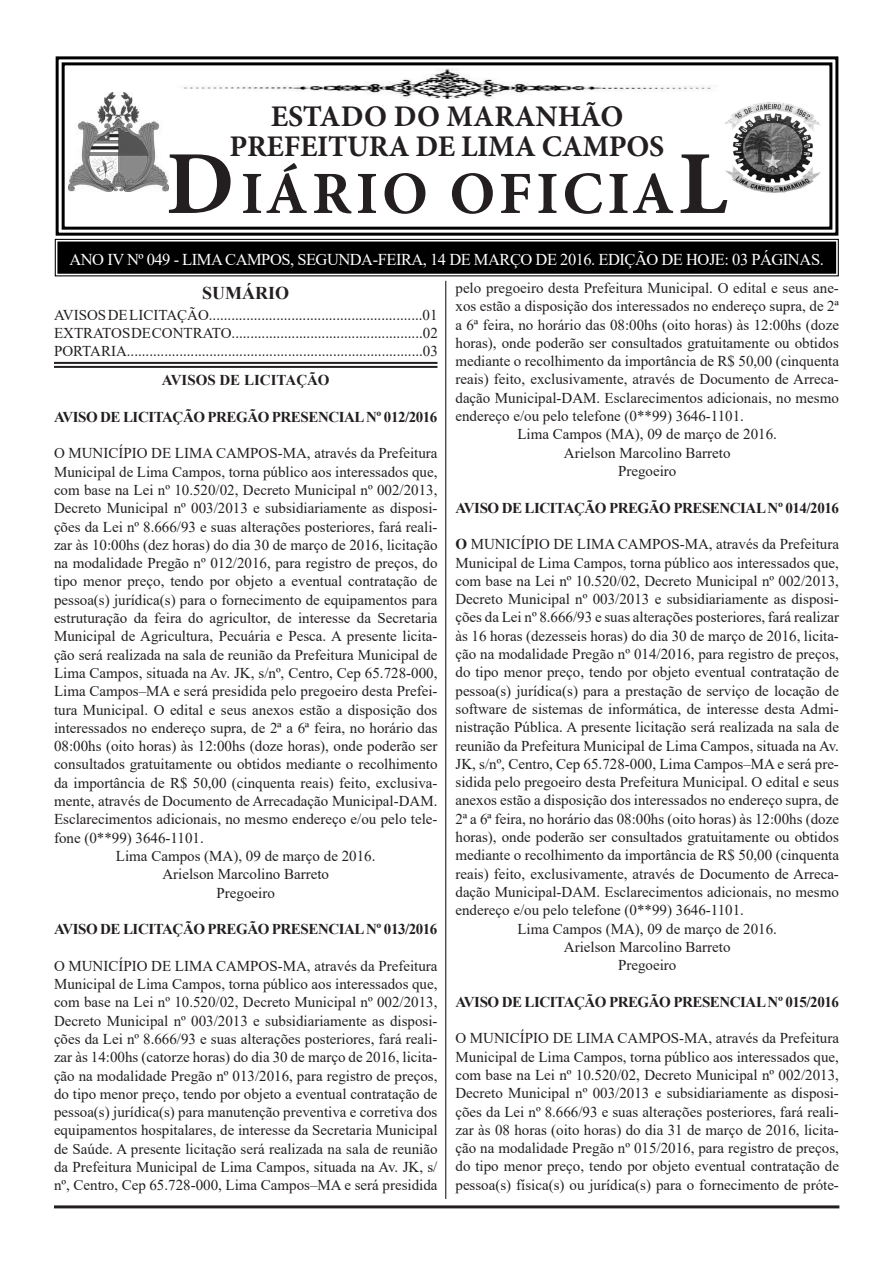
<style>
.page{position:relative;width:893px;height:1263px;background:#fff}
.page>*{position:absolute;margin:0;border:0;box-sizing:border-box;transform-origin:0 0}
.t1{font:700 60px "Minion Pro";letter-spacing:.06em;color:#231f20}
.t2{font:700 30px "Minion Pro";letter-spacing:-.01em;color:#231f20}
.t3{font:700 18px "Times New Roman";color:#231f20}
.t4{font:16.5px "Times New Roman";letter-spacing:-.03em;color:#fff}
.t5{font:15px/18.3px "Times New Roman";color:#231f20;text-align:justify}
.t6{font:700 15px "Times New Roman";letter-spacing:-.03em;color:#231f20}
.t7{font:700 15px "Times New Roman";color:#231f20}
.s1{font-size:90px}
.s2{font-weight:700}
</style>
<div class="page">
<svg style="left:55px;top:56px;width:784px;height:180px"></svg>
<div style="left:62px;top:62px;width:770px;height:168px;border:3px solid #000"></div>
<svg style="left:54px;top:238px;width:785px;height:39px;background:#242424"></svg>
<div style="left:57px;top:241px;width:779px;height:33px;border:2px solid #000"></div>
<div style="left:61px;top:245px;width:771px;height:25px;border:1px solid #000"></div>
<img style="left:717px;top:97px;width:108px;height:103px">
<hr style="left:54px;top:1205px;width:785px;height:3px;background:#231f20">
<img style="left:68px;top:93px;width:101px;height:98px">
<img style="left:170px;top:69px;width:552px;height:30px">
<hr style="left:54px;top:362px;width:383px;height:2px;background:#231f20">
<hr style="left:54px;top:366px;width:383px;height:2px;background:#231f20">
<hr style="left:445px;top:281px;width:1px;height:918px;background:#231f20">
<p class="t2" style="left:271px;top:95px;width:354px">ESTADO DO MARANHÃO</p>
<p class="t2" style="left:230px;top:125px;width:436px">PREFEITURA DE LIMA CAMPOS</p>
<p class="t1" style="left:166px;top:151px;width:563px"><span class="s1">D</span>IÁRIO OFICIA<span class="s1">L</span></p>
<p class="t4" style="left:69px;top:248px;width:756px">ANO IV Nº 049 - LIMA CAMPOS, SEGUNDA-FEIRA, 14 DE MARÇO DE 2016. EDIÇÃO DE HOJE: 03 PÁGINAS.</p>
<p class="t3" style="left:202px;top:280px;width:88px">SUMÁRIO</p>
<p class="t5" style="left:54px;top:305px;width:385px">AVISOS DE LICITAÇÃO.........................................................01</p>
<p class="t5" style="left:54px;top:323px;width:385px">EXTRATOS DE CONTRATO...................................................02</p>
<p class="t5" style="left:54px;top:341px;width:385px">PORTARIA...............................................................................03</p>
<p class="t7" style="left:162px;top:369px;width:169px">AVISOS DE LICITAÇÃO</p>
<p class="t6" style="left:54px;top:406px;width:385px">AVISO DE LICITAÇÃO PREGÃO PRESENCIAL Nº 012/2016</p>
<p class="t5" style="left:54px;top:444px;width:385px">O MUNICÍPIO DE LIMA CAMPOS-MA, através da Prefeitura Municipal de Lima Campos, torna público aos interessados que, com base na Lei nº 10.520/02, Decreto Municipal nº 002/2013, Decreto Municipal nº 003/2013 e subsidiariamente as disposi&shy;ções da Lei nº 8.666/93 e suas alterações posteriores, fará reali&shy;zar às 10:00hs (dez horas) do dia 30 de março de 2016, licitação na modalidade Pregão nº 012/2016, para registro de preços, do tipo menor preço, tendo por objeto a eventual contratação de pessoa(s) jurídica(s) para o fornecimento de equipamentos para estruturação da feira do agricultor, de interesse da Secretaria Municipal de Agricultura, Pecuária e Pesca. A presente licita&shy;ção será realizada na sala de reunião da Prefeitura Municipal de Lima Campos, situada na Av. JK, s/nº, Centro, Cep 65.728-000, Lima Campos–MA e será presidida pelo pregoeiro desta Prefei&shy;tura Municipal. O edital e seus anexos estão a disposição dos interessados no endereço supra, de 2ª a 6ª feira, no horário das 08:00hs (oito horas) às 12:00hs (doze horas), onde poderão ser consultados gratuitamente ou obtidos mediante o recolhimento da importância de R$ 50,00 (cinquenta reais) feito, exclusiva&shy;mente, através de Documento de Arrecadação Municipal-DAM.<br>Esclarecimentos adicionais, no mesmo endereço e/ou pelo tele&shy;fone (0**99) 3646-1101.</p>
<p class="t5" style="left:116px;top:846px;width:261px">Lima Campos (MA), 09 de março de 2016.</p>
<p class="t5" style="left:162px;top:864px;width:168px">Arielson Marcolino Barreto</p>
<p class="t5" style="left:217px;top:883px;width:60px">Pregoeiro</p>
<p class="t6" style="left:54px;top:918px;width:385px">AVISO DE LICITAÇÃO PREGÃO PRESENCIAL Nº 013/2016</p>
<p class="t5" style="left:54px;top:956px;width:385px">O MUNICÍPIO DE LIMA CAMPOS-MA, através da Prefeitura Municipal de Lima Campos, torna público aos interessados que, com base na Lei nº 10.520/02, Decreto Municipal nº 002/2013, Decreto Municipal nº 003/2013 e subsidiariamente as disposi&shy;ções da Lei nº 8.666/93 e suas alterações posteriores, fará reali&shy;zar às 14:00hs (catorze horas) do dia 30 de março de 2016, licita&shy;ção na modalidade Pregão nº 013/2016, para registro de preços, do tipo menor preço, tendo por objeto a eventual contratação de pessoa(s) jurídica(s) para manutenção preventiva e corretiva dos equipamentos hospitalares, de interesse da Secretaria Municipal de Saúde. A presente licitação será realizada na sala de reunião da Prefeitura Municipal de Lima Campos, situada na Av. JK, s/ nº, Centro, Cep 65.728-000, Lima Campos–MA e será presidida</p>
<p class="t5" style="left:455px;top:278px;width:385px">pelo pregoeiro desta Prefeitura Municipal. O edital e seus ane&shy;xos estão a disposição dos interessados no endereço supra, de 2ª a 6ª feira, no horário das 08:00hs (oito horas) às 12:00hs (doze horas), onde poderão ser consultados gratuitamente ou obtidos mediante o recolhimento da importância de R$ 50,00 (cinquenta reais) feito, exclusivamente, através de Documento de Arreca&shy;dação Municipal-DAM. Esclarecimentos adicionais, no mesmo endereço e/ou pelo telefone (0**99) 3646-1101.</p>
<p class="t5" style="left:517px;top:425px;width:261px">Lima Campos (MA), 09 de março de 2016.</p>
<p class="t5" style="left:564px;top:443px;width:168px">Arielson Marcolino Barreto</p>
<p class="t5" style="left:618px;top:461px;width:60px">Pregoeiro</p>
<p class="t6" style="left:455px;top:497px;width:385px">AVISO DE LICITAÇÃO PREGÃO PRESENCIAL Nº 014/2016</p>
<p class="t5" style="left:455px;top:534px;width:385px"><span class="s2">O</span> MUNICÍPIO DE LIMA CAMPOS-MA, através da Prefeitura Municipal de Lima Campos, torna público aos interessados que, com base na Lei nº 10.520/02, Decreto Municipal nº 002/2013, Decreto Municipal nº 003/2013 e subsidiariamente as disposi&shy;ções da Lei nº 8.666/93 e suas alterações posteriores, fará realizar às 16 horas (dezesseis horas) do dia 30 de março de 2016, licita&shy;ção na modalidade Pregão nº 014/2016, para registro de preços, do tipo menor preço, tendo por objeto eventual contratação de pessoa(s) jurídica(s) para a prestação de serviço de locação de software de sistemas de informática, de interesse desta Admi&shy;nistração Pública. A presente licitação será realizada na sala de reunião da Prefeitura Municipal de Lima Campos, situada na Av.<br>JK, s/nº, Centro, Cep 65.728-000, Lima Campos–MA e será pre&shy;sidida pelo pregoeiro desta Prefeitura Municipal. O edital e seus anexos estão a disposição dos interessados no endereço supra, de 2ª a 6ª feira, no horário das 08:00hs (oito horas) às 12:00hs (doze horas), onde poderão ser consultados gratuitamente ou obtidos mediante o recolhimento da importância de R$ 50,00 (cinquenta reais) feito, exclusivamente, através de Documento de Arreca&shy;dação Municipal-DAM. Esclarecimentos adicionais, no mesmo endereço e/ou pelo telefone (0**99) 3646-1101.</p>
<p class="t5" style="left:517px;top:919px;width:261px">Lima Campos (MA), 09 de março de 2016.</p>
<p class="t5" style="left:564px;top:937px;width:168px">Arielson Marcolino Barreto</p>
<p class="t5" style="left:618px;top:955px;width:60px">Pregoeiro</p>
<p class="t6" style="left:455px;top:991px;width:385px">AVISO DE LICITAÇÃO PREGÃO PRESENCIAL Nº 015/2016</p>
<p class="t5" style="left:455px;top:1029px;width:385px">O MUNICÍPIO DE LIMA CAMPOS-MA, através da Prefeitura Municipal de Lima Campos, torna público aos interessados que, com base na Lei nº 10.520/02, Decreto Municipal nº 002/2013, Decreto Municipal nº 003/2013 e subsidiariamente as disposi&shy;ções da Lei nº 8.666/93 e suas alterações posteriores, fará reali&shy;zar às 08 horas (oito horas) do dia 31 de março de 2016, licita&shy;ção na modalidade Pregão nº 015/2016, para registro de preços, do tipo menor preço, tendo por objeto eventual contratação de pessoa(s) física(s) ou jurídica(s) para o fornecimento de próte-</p>
</div>
